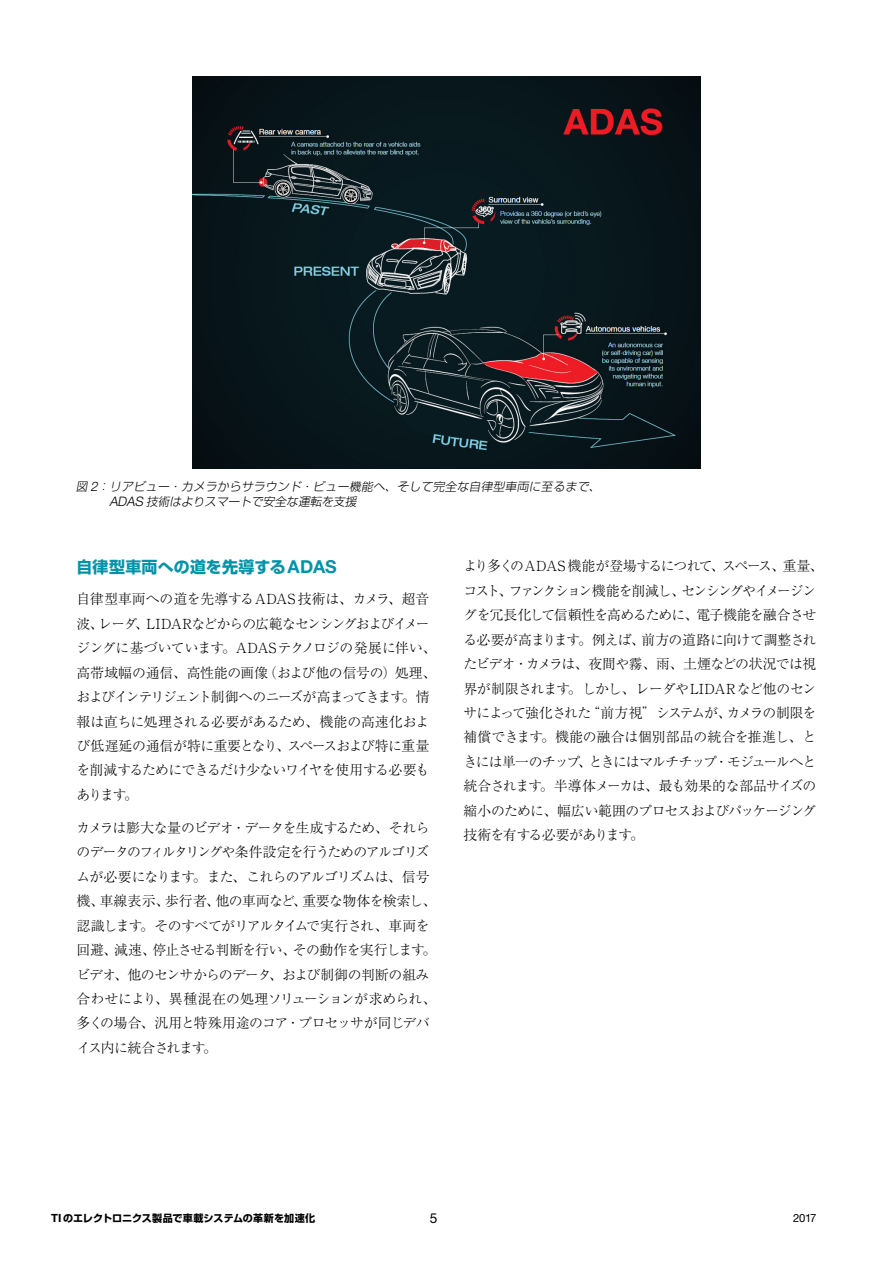
<style>
.page{position:relative;width:893px;height:1263px;background:#fff}
.page>*{position:absolute;margin:0;border:0;box-sizing:border-box;transform-origin:0 0}
.t1{font:700 15.9px "Shin Go Pro";letter-spacing:.01em;color:#0093a8}
.t2{font:300 13.8px/24.5px "Ryumin Pro";letter-spacing:-.05em;color:#000}
.t3{font:13.65px "Helvetica Neue LT Std";color:#000}
.t4{font:italic 300 11.7px/14.9px "Shin Go Pro";color:#000}
.t5{font:11.25px "Helvetica Neue LT Std";color:#000}
.t6{font:700 10.05px "Shin Go Pro";letter-spacing:.005em;color:#000}
.s1{font-family:"Helvetica Neue LT Std";font-size:13.05px}
.s2{font-family:"Helvetica Neue LT Std";font-size:17.85px}
.s3{font-family:"Helvetica Neue LT Std";font-size:11.25px}
</style>
<div class="page">
<img style="left:192px;top:77px;width:509px;height:391px">
<p class="t4" style="left:109px;top:477px;width:495px;text-indent:-34px">図 <span class="s1">2</span>：リアビュー・カメラからサラウンド・ビュー機能へ、そして完全な自律型車両に至るまで、<br><span class="s1">ADAS</span> 技術はよりスマートで安全な運転を支援</p>
<p class="t1" style="left:77px;top:555px;width:262px">自律型車両への道を先導する<span class="s2">ADAS</span></p>
<p class="t2" style="left:77px;top:586px;width:361px">自律型車両への道を先導するADAS 技術は、カメラ、超音波、レーダ、LIDARなどからの広範なセンシングおよびイメージングに基づいています。ADASテクノロジの発展に伴い、高帯域幅の通信、高性能の画像（および他の信号の）処理、およびインテリジェント制御へのニーズが高まってきます。情報は直ちに処理される必要があるため、機能の高速化および低遅延の通信が特に重要となり、スペースおよび特に重量を削減するためにできるだけ少ないワイヤを使用する必要もあります。</p>
<p class="t2" style="left:77px;top:814px;width:361px">カメラは膨大な量のビデオ・データを生成するため、それらのデータのフィルタリングや条件設定を行うためのアルゴリズムが必要になります。また、これらのアルゴリズムは、信号機、車線表示、歩行者、他の車両など、重要な物体を検索し、認識します。そのすべてがリアルタイムで実行され、車両を回避、減速、停止させる判断を行い、その動作を実行します。ビデオ、他のセンサからのデータ、および制御の判断の組み合わせにより、異種混在の処理ソリューションが求められ、多くの場合、汎用と特殊用途のコア・プロセッサが同じデバイス内に統合されます。</p>
<p class="t2" style="left:463px;top:553px;width:361px">より多くのADAS 機能が登場するにつれて、スペース、重量、コスト、ファンクション機能を削減し、センシングやイメージングを冗長化して信頼性を高めるために、電子機能を融合させる必要が高まります。例えば、前方の道路に向けて調整されたビデオ・カメラは、夜間や霧、雨、土煙などの状況では視界が制限されます。しかし、レーダやLIDARなど他のセンサによって強化された“前方視”システムが、カメラの制限を補償できます。機能の融合は個別部品の統合を推進し、ときには単一のチップ、ときにはマルチチップ・モジュールへと統合されます。半導体メーカは、最も効果的な部品サイズの縮小のために、幅広い範囲のプロセスおよびパッケージング技術を有する必要があります。</p>
<p class="t6" style="left:51px;top:1210px;width:266px"><span class="s3">TI</span>のエレクトロニクス製品で車載システムの革新を加速化</p>
<p class="t3" style="left:430px;top:1210px;width:9px">5</p>
<p class="t5" style="left:793px;top:1211px;width:25px">2017</p>
</div>
